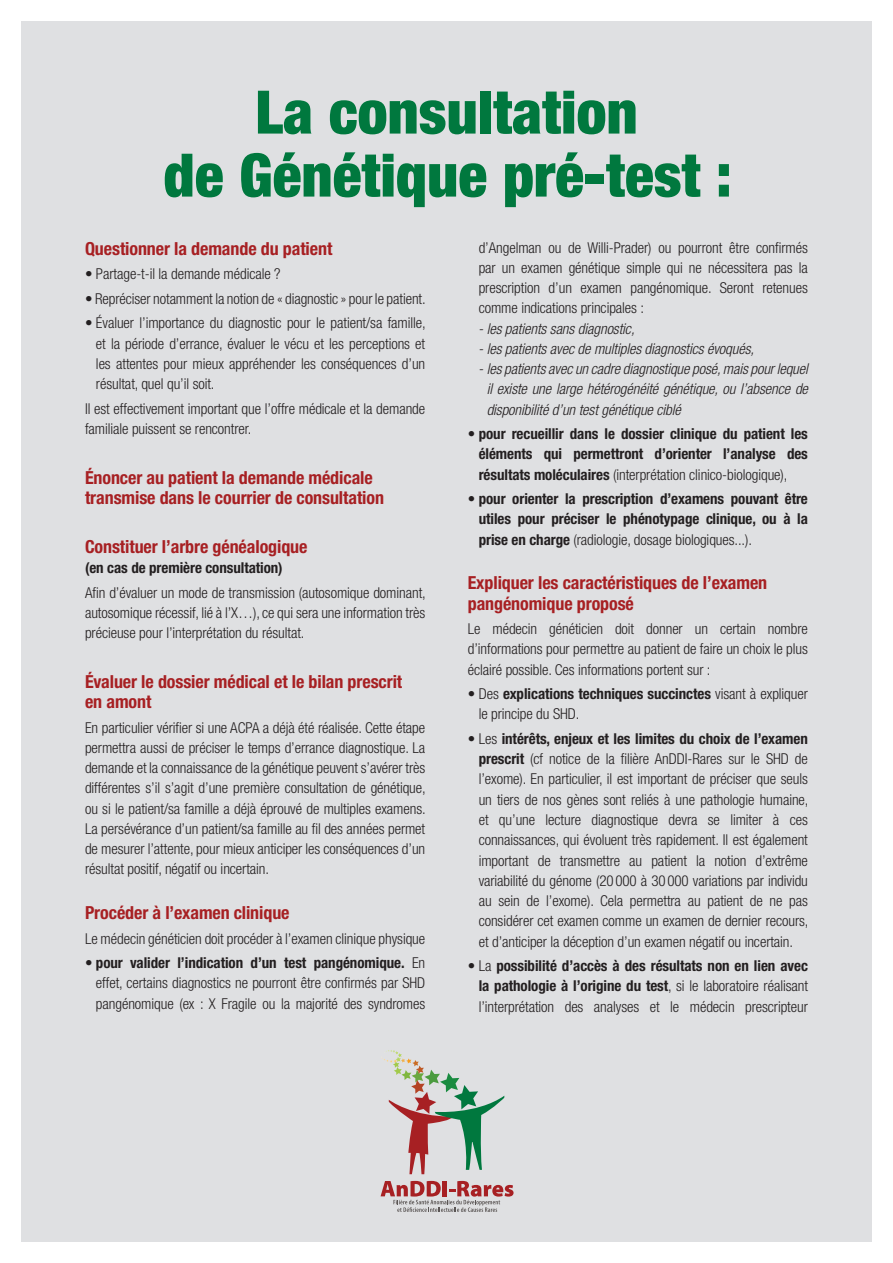
<style>
.page{position:relative;width:893px;height:1263px;background:#fff}
.page>*{position:absolute;margin:0;border:0;box-sizing:border-box;transform-origin:0 0}
.t1{font:900 condensed 60px/63px "Helvetica Neue LT";color:#00783e;text-align:center}
.t2{font:700 condensed 18px/20.2px "Helvetica Neue LT";letter-spacing:-.005em;color:#a72023}
.t3{font:300 condensed 15px/20.2px "Helvetica Neue LT";letter-spacing:-.005em;color:#231f20;text-align:justify}
.t4{font:700 condensed 15px/20.2px "Helvetica Neue LT";letter-spacing:-.005em;color:#231f20;text-align:justify}
.t5{font:italic 300 condensed 15px/20.2px "Helvetica Neue LT";letter-spacing:-.005em;color:#231f20;text-align:justify}
.s1{font-weight:700}
.s2{font-weight:300}
</style>
<div class="page">
<div style="left:21px;top:21px;width:851px;height:1221px;background:#dfe0e2"></div>
<svg style="left:381px;top:1181px;width:133px;height:31px"></svg>
<svg style="left:382px;top:1050px;width:122px;height:124px"></svg>
<h1 class="t1" style="left:164px;top:80px;width:570px">La consultation<br>de Génétique pré-test :</h1>
<p class="t2" style="left:85px;top:238px;width:249px">Questionner la demande du patient</p>
<p class="t3" style="left:85px;top:264px;width:197px">• Partage-t-il la demande médicale ?</p>
<p class="t3" style="left:85px;top:288px;width:342px">• Repréciser notamment la notion de « diagnostic » pour le patient.</p>
<p class="t3" style="left:96px;top:313px;width:331px;text-indent:-11px">• Évaluer l’importance du diagnostic pour le patient/sa famille, et la période d’errance, évaluer le vécu et les perceptions et les attentes pour mieux appréhender les conséquences d’un résultat, quel qu’il soit.</p>
<p class="t3" style="left:85px;top:398px;width:342px">Il est effectivement important que l’offre médicale et la demande familiale puissent se rencontrer.</p>
<p class="t2" style="left:85px;top:467px;width:300px">Énoncer au patient la demande médicale transmise dans le courrier de consultation</p>
<p class="t2" style="left:85px;top:536px;width:224px">Constituer l’arbre généalogique</p>
<p class="t4" style="left:85px;top:557px;width:199px">(en cas de première consultation)</p>
<p class="t3" style="left:85px;top:582px;width:342px">Afin d’évaluer un mode de transmission (autosomique dominant, autosomique récessif, lié à l’X…), ce qui sera une information très précieuse pour l’interprétation du résultat.</p>
<p class="t2" style="left:85px;top:671px;width:319px">Évaluer le dossier médical et le bilan prescrit en amont</p>
<p class="t3" style="left:85px;top:717px;width:342px">En particulier vérifier si une ACPA a déjà été réalisée. Cette étape permettra aussi de préciser le temps d’errance diagnostique. La demande et la connaissance de la génétique peuvent s’avérer très différentes s’il s’agit d’une première consultation de génétique, ou si le patient/sa famille a déjà éprouvé de multiples examens.<br>La persévérance d’un patient/sa famille au fil des années permet de mesurer l’attente, pour mieux anticiper les conséquences d’un résultat positif, négatif ou incertain.</p>
<p class="t2" style="left:85px;top:902px;width:206px">Procéder à l’examen clinique</p>
<p class="t3" style="left:85px;top:928px;width:342px">Le médecin généticien doit procéder à l’examen clinique physique</p>
<p class="t3" style="left:96px;top:953px;width:331px;text-indent:-11px">• <span class="s1">pour valider l’indication d’un test pangénomique.</span> En effet, certains diagnostics ne pourront être confirmés par SHD pangénomique (ex : X Fragile ou la majorité des syndromes</p>
<p class="t3" style="left:479px;top:237px;width:331px">d’Angelman ou de Willi-Prader) ou pourront être confirmés par un examen génétique simple qui ne nécessitera pas la prescription d’un examen pangénomique. Seront retenues comme indications principales :</p>
<p class="t5" style="left:478px;top:318px;width:158px">- les patients sans diagnostic,</p>
<p class="t5" style="left:478px;top:338px;width:277px">- les patients avec de multiples diagnostics évoqués,</p>
<p class="t5" style="left:487px;top:359px;width:323px;text-indent:-8px">- les patients avec un cadre diagnostique posé, mais pour lequel il existe une large hétérogénéité génétique, ou l’absence de disponibilité d’un test génétique ciblé</p>
<p class="t4" style="left:479px;top:423px;width:331px;text-indent:-11px"><span class="s2">•</span> pour recueillir dans le dossier clinique du patient les éléments qui permettront d’orienter l’analyse des résultats moléculaires <span class="s2">(interprétation clinico-biologique),</span></p>
<p class="t4" style="left:479px;top:488px;width:331px;text-indent:-11px"><span class="s2">•</span> pour orienter la prescription d’examens pouvant être utiles pour préciser le phénotypage clinique, ou à la prise en charge <span class="s2">(radiologie, dosage biologiques...).</span></p>
<p class="t2" style="left:468px;top:573px;width:301px">Expliquer les caractéristiques de l’examen pangénomique proposé</p>
<p class="t3" style="left:468px;top:619px;width:342px">Le médecin généticien doit donner un certain nombre d’informations pour permettre au patient de faire un choix le plus éclairé possible. Ces informations portent sur :</p>
<p class="t3" style="left:479px;top:684px;width:331px;text-indent:-11px">• Des <span class="s1">explications techniques succinctes</span> visant à expliquer le principe du SHD.</p>
<p class="t3" style="left:479px;top:728px;width:331px;text-indent:-11px">• Les <span class="s1">intérêts, enjeux et les limites du choix de l’examen prescrit</span> (cf notice de la filière AnDDI-Rares sur le SHD de l’exome). En particulier, il est important de préciser que seuls un tiers de nos gènes sont reliés à une pathologie humaine, et qu’une lecture diagnostique devra se limiter à ces connaissances, qui évoluent très rapidement. Il est également important de transmettre au patient la notion d’extrême variabilité du génome (20000 à 30000 variations par individu au sein de l’exome). Cela permettra au patient de ne pas considérer cet examen comme un examen de dernier recours, et d’anticiper la déception d’un examen négatif ou incertain.</p>
<p class="t3" style="left:479px;top:955px;width:331px;text-indent:-11px">• La <span class="s1">possibilité d’accès à des résultats non en lien avec la pathologie à l’origine du test</span>, si le laboratoire réalisant l’interprétation des analyses et le médecin prescripteur</p>
</div>
